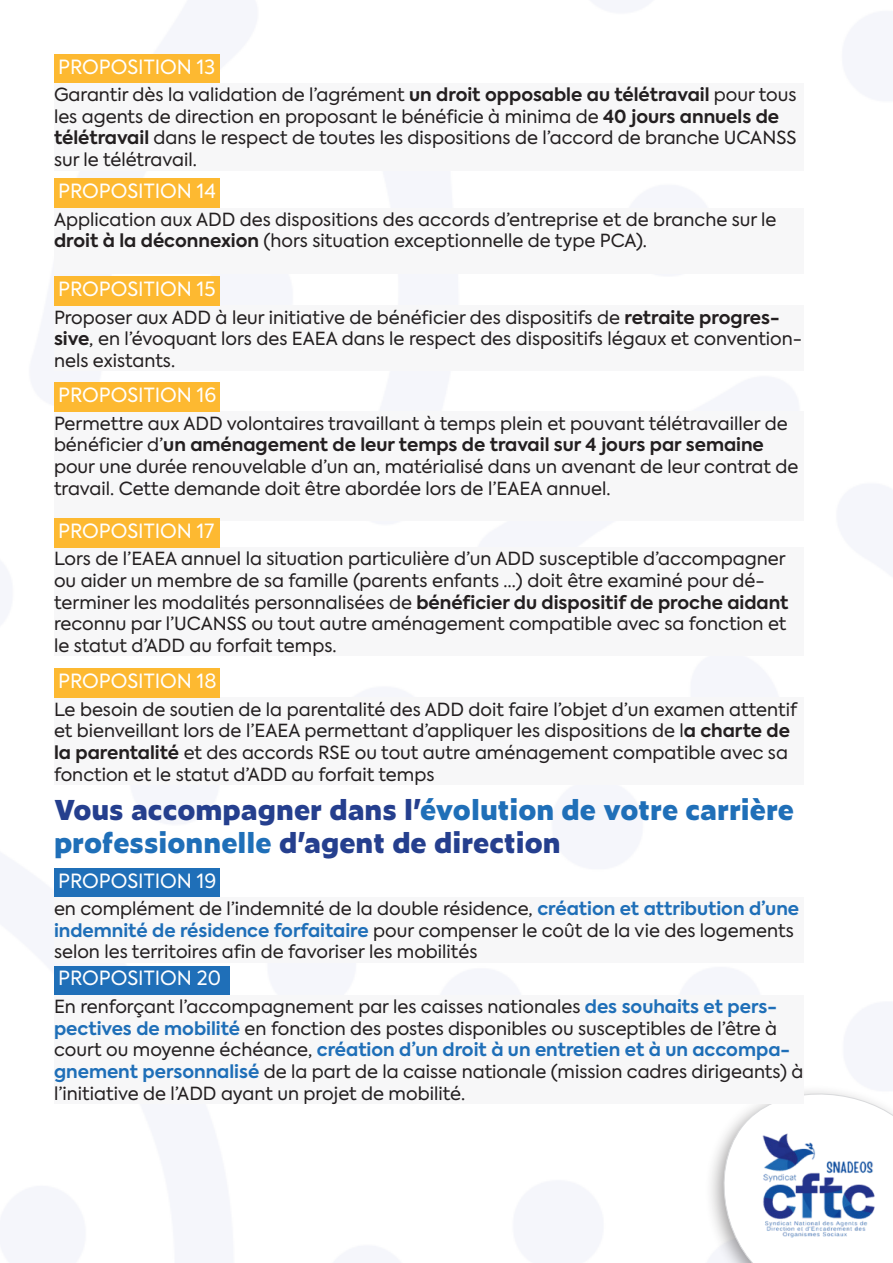
<style>
.page{position:relative;width:893px;height:1263px;background:#fff}
.page>*{position:absolute;margin:0;border:0;box-sizing:border-box;transform-origin:0 0}
.Theme{font:800 27px/32.4px "Zeitung Micro Pro";color:#253f8e}
.proposition{font:19.5px "Axiforma";color:#fff}
.t1{font:18px/21.6px "Axiforma";color:#231f20}
.s1{font-weight:700}
.s2{color:#1f6fb8}
.s3{font-weight:700;color:#1f6fb8}
</style>
<div class="page">
<svg style="left:711px;top:1091px;width:182px;height:172px"></svg>
<img style="left:735px;top:1114px;width:158px;height:149px">
<div style="left:54px;top:54px;width:166px;height:29px;background:#fdb931"></div>
<div style="left:54px;top:83px;width:750px;height:87px;background:#f7f7f8"></div>
<div style="left:54px;top:179px;width:166px;height:29px;background:#fdb931"></div>
<div style="left:54px;top:208px;width:750px;height:44px;background:#f7f7f8"></div>
<div style="left:54px;top:251px;width:750px;height:22px;background:#f7f7f8"></div>
<div style="left:54px;top:306px;width:750px;height:65px;background:#f7f7f8"></div>
<div style="left:54px;top:276px;width:166px;height:30px;background:#fdb931"></div>
<div style="left:54px;top:412px;width:750px;height:87px;background:#f7f7f8"></div>
<div style="left:54px;top:498px;width:750px;height:23px;background:#f7f7f8"></div>
<div style="left:54px;top:383px;width:166px;height:29px;background:#fdb931"></div>
<div style="left:54px;top:547px;width:750px;height:109px;background:#f7f7f8"></div>
<div style="left:54px;top:518px;width:166px;height:29px;background:#fdb931"></div>
<div style="left:54px;top:698px;width:750px;height:87px;background:#f7f7f8"></div>
<div style="left:54px;top:669px;width:166px;height:29px;background:#fdb931"></div>
<div style="left:54px;top:868px;width:166px;height:29px;background:#1f6fb8"></div>
<div style="left:54px;top:897px;width:750px;height:66px;background:#f7f7f8"></div>
<div style="left:54px;top:966px;width:176px;height:29px;background:#1f6fb8"></div>
<div style="left:54px;top:995px;width:750px;height:109px;background:#f7f7f8"></div>
<p class="proposition" style="left:58px;top:54px;width:158px">PROPOSITION 13</p>
<p class="t1" style="left:54px;top:84px;width:744px">Garantir dès la validation de l’agrément <span class="s1">un droit opposable au télétravail</span> pour tous les agents de direction en proposant le bénéficie à minima de <span class="s1">40 jours annuels de télétravail</span> dans le respect de toutes les dispositions de l’accord de branche UCANSS sur le télétravail.</p>
<p class="proposition" style="left:58px;top:179px;width:159px">PROPOSITION 14</p>
<p class="t1" style="left:54px;top:209px;width:724px">Application aux ADD des dispositions des accords d’entreprise et de branche sur le <span class="s1">droit à la déconnexion</span> (hors situation exceptionnelle de type PCA).</p>
<p class="proposition" style="left:58px;top:276px;width:159px">PROPOSITION 15</p>
<p class="t1" style="left:54px;top:307px;width:750px">Proposer aux ADD à leur initiative de bénéficier des dispositifs de <span class="s1">retraite progres&shy;sive</span>, en l’évoquant lors des EAEA dans le respect des dispositifs légaux et convention&shy;nels existants.</p>
<p class="proposition" style="left:58px;top:383px;width:160px">PROPOSITION 16</p>
<p class="t1" style="left:54px;top:413px;width:746px">Permettre aux ADD volontaires travaillant à temps plein et pouvant télétravailler de bénéficier d’<span class="s1">un aménagement de leur temps de travail sur 4 jours par semaine </span>pour une durée renouvelable d’un an, matérialisé dans un avenant de leur contrat de travail. Cette demande doit être abordée lors de l’EAEA annuel.</p>
<p class="proposition" style="left:58px;top:518px;width:157px">PROPOSITION 17</p>
<p class="t1" style="left:54px;top:548px;width:736px">Lors de l’EAEA annuel la situation particulière d’un ADD susceptible d’accompagner ou aider un membre de sa famille (parents enfants …) doit être examiné pour dé&shy;terminer les modalités personnalisées de <span class="s1">bénéficier du dispositif de proche aidant </span>reconnu par l’UCANSS ou tout autre aménagement compatible avec sa fonction et le statut d’ADD au forfait temps.</p>
<p class="proposition" style="left:58px;top:669px;width:160px">PROPOSITION 18</p>
<p class="t1" style="left:54px;top:699px;width:745px">Le besoin de soutien de la parentalité des ADD doit faire l’objet d’un examen attentif et bienveillant lors de l’EAEA permettant d’appliquer les dispositions de l<span class="s1">a charte de la parentalité</span> et des accords RSE ou tout autre aménagement compatible avec sa fonction et le statut d’ADD au forfait temps</p>
<p class="Theme" style="left:54px;top:792px;width:742px">Vous accompagner dans l’<span class="s2">évolution de votre carrière professionnelle</span> d’agent de direction</p>
<p class="proposition" style="left:58px;top:868px;width:159px">PROPOSITION 19</p>
<p class="t1" style="left:54px;top:898px;width:747px">en complément de l’indemnité de la double résidence, <span class="s3">création et attribution d’une indemnité de résidence forfaitaire</span> pour compenser le coût de la vie des logements selon les territoires afin de favoriser les mobilités</p>
<p class="proposition" style="left:58px;top:966px;width:164px">PROPOSITION 20</p>
<p class="t1" style="left:54px;top:996px;width:751px">En renforçant l’accompagnement par les caisses nationales <span class="s3">des souhaits et pers&shy;pectives de mobilité</span> en fonction des postes disponibles ou susceptibles de l’être à court ou moyenne échéance, <span class="s3">création d’un droit à un entretien et à un accompa&shy;gnement personnalisé</span> de la part de la caisse nationale (mission cadres dirigeants) à l’initiative de l’ADD ayant un projet de mobilité.</p>
</div>
